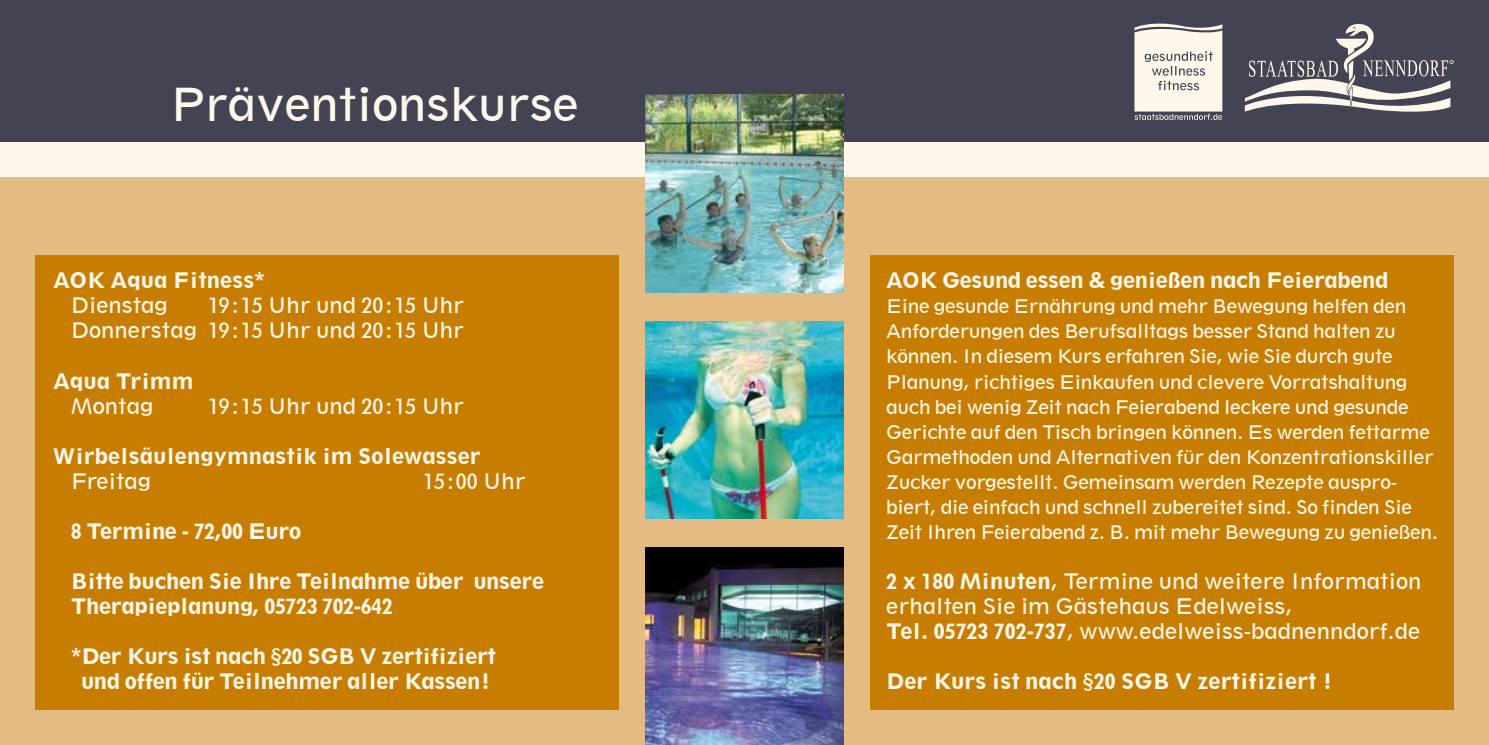
<style>
.page{position:relative;width:1489px;height:745px;background:#fff}
.page>*{position:absolute;margin:0;border:0;box-sizing:border-box;transform-origin:0 0}
.t1{font:42.5px "Geometric 212 BT";color:#fff7ea}
.t2{font:20px/25px "Geometric 212 BT";color:#fff7ea;text-align:right}
.t3{font:800 20px/25px "Geometric 212 BT";letter-spacing:-.02em;color:#fff7ea}
.t4{font:800 20px "Geometric 212 BT";color:#fff7ea}
.t5{font:17.5px/25px "Geometric 212 BT";letter-spacing:-.02em;color:#fff7ea}
.s1{font-weight:800}
</style>
<div class="page">
<div style="left:0;top:0;width:1488px;height:744px;background:#fff7ea"></div>
<div style="left:0;top:177px;width:1488px;height:567px;background:#e4bb83"></div>
<div style="left:35px;top:255px;width:584px;height:454px;background:#c77d00"></div>
<div style="left:0;top:0;width:1488px;height:142px;background:#444354"></div>
<svg style="left:1134px;top:24px;width:88px;height:96px;background:#ded7cf"></svg>
<svg style="left:1244px;top:24px;width:209px;height:88px"></svg>
<div style="left:869px;top:255px;width:584px;height:454px;background:#c77d00"></div>
<img style="left:645px;top:321px;width:198px;height:197px">
<img style="left:645px;top:95px;width:198px;height:197px">
<img style="left:645px;top:547px;width:198px;height:197px">
<h1 class="t1" style="left:170px;top:77px;width:410px">Präventionskurse</h1>
<p class="t4" style="left:53px;top:268px;width:213px">AOK Aqua Fitness*</p>
<p class="t2" style="left:71px;top:293px;width:99px">Dienstag</p>
<p class="t2" style="left:71px;top:293px;width:395px">19:15 Uhr und 20:15 Uhr<br>Donnerstag 19:15 Uhr und 20:15 Uhr</p>
<p class="t4" style="left:53px;top:368px;width:142px">Aqua Trimm</p>
<p class="t2" style="left:71px;top:393px;width:84px">Montag</p>
<p class="t2" style="left:208px;top:393px;width:257px">19:15 Uhr und 20:15 Uhr</p>
<p class="t4" style="left:53px;top:443px;width:429px">Wirbelsäulengymnastik im Solewasser</p>
<p class="t2" style="left:71px;top:468px;width:82px">Freitag</p>
<p class="t2" style="left:423px;top:468px;width:104px">15:00 Uhr</p>
<p class="t3" style="left:71px;top:518px;width:232px">8 Termine - 72,00 Euro</p>
<p class="t3" style="left:71px;top:568px;width:474px">Bitte buchen Sie Ihre Teilnahme über unsere<br>Therapieplanung, 05723 702-642</p>
<p class="t3" style="left:71px;top:643px;width:426px;text-align:center">*Der Kurs ist nach §20 SGB V zertifiziert und offen für Teilnehmer aller Kassen!</p>
<p class="t3" style="left:886px;top:268px;width:503px">AOK Gesund essen &amp; genießen nach Feierabend</p>
<p class="t5" style="left:886px;top:294px;width:553px">Eine gesunde Ernährung und mehr Bewegung helfen den Anforderungen des Berufsalltags besser Stand halten zu können. In diesem Kurs erfahren Sie, wie Sie durch gute Planung, richtiges Einkaufen und clevere Vorratshaltung auch bei wenig Zeit nach Feierabend leckere und gesunde Gerichte auf den Tisch bringen können. Es werden fettarme Garmethoden und Alternativen für den Konzentrationskiller Zucker vorgestellt. Gemeinsam werden Rezepte auspro&shy;biert, die einfach und schnell zubereitet sind. So finden Sie Zeit Ihren Feierabend z. B. mit mehr Bewegung zu genießen.</p>
<p class="t2" style="left:886px;top:568px;width:536px;text-align:left"><span class="s1">2 x 180 Minuten</span>, Termine und weitere Information erhalten Sie im Gästehaus Edelweiss,<br><span class="s1">Tel. 05723 702-737</span>, www.edelweiss-badnenndorf.de</p>
<p class="t4" style="left:886px;top:668px;width:448px">Der Kurs ist nach §20 SGB V zertifiziert !</p>
</div>
